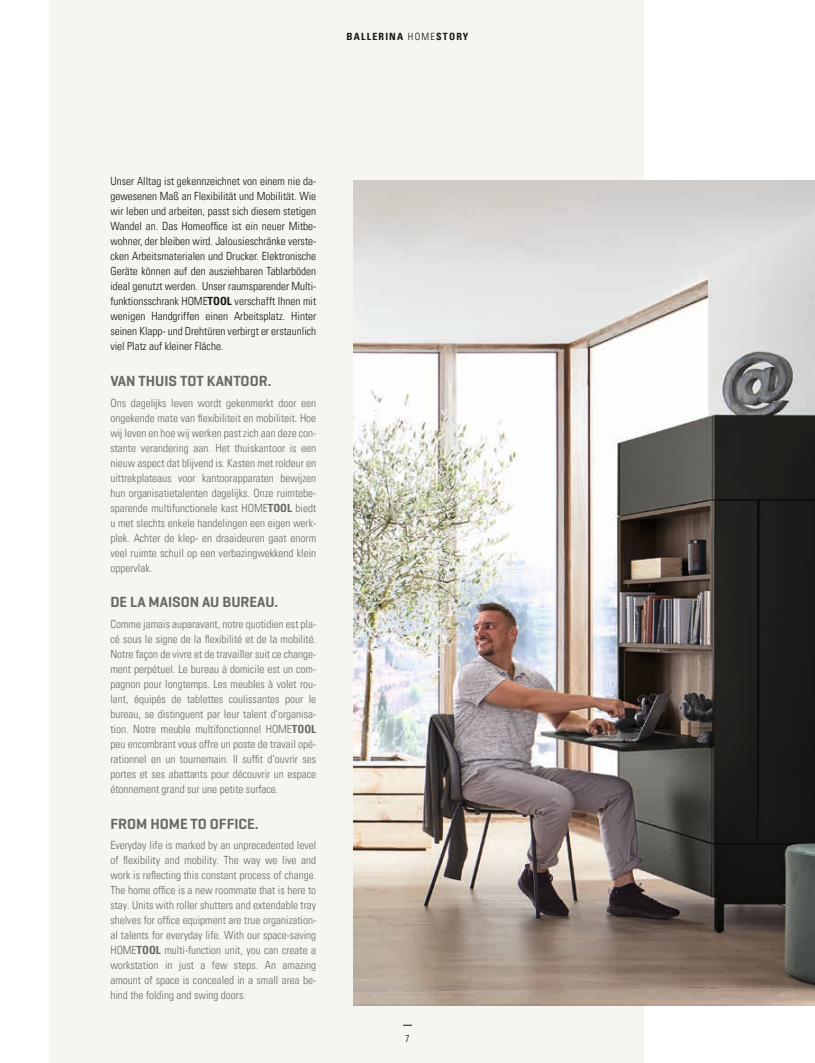
<style>
.page{position:relative;width:815px;height:1063px;background:#fff}
.page>*{position:absolute;margin:0;border:0;box-sizing:border-box;transform-origin:0 0}
.t1{font:600 15px "Geogrotesque";color:#686868}
.t2{font:11.25px/15px "Univers Com 47 Light Cond";color:#686868;text-align:justify}
.t3{font:11.25px/15px "Univers Com 47 Light Cond";color:#151616;text-align:justify}
.t4{font:10px "Univers Com 67 Bold Cond";letter-spacing:.12em;color:#151616}
.t5{font:10px "Univers Com 47 Light Cond";color:#151616}
.s1{font-family:"Univers Com 47 Light Cond"}
.s2{font-family:"Univers Com 67 Bold Cond"}
</style>
<div class="page">
<div style="left:50px;top:0;width:594px;height:1063px;background:#f7f5f0"></div>
<img style="left:354px;top:180px;width:461px;height:825px">
<p class="t4" style="left:346px;top:30px;width:124px">BALLERINA <span class="s1">HOME</span>STORY</p>
<p class="t3" style="left:110px;top:174px;width:207px">Unser Alltag ist gekennzeichnet von einem nie da&shy;gewesenen Maß an Flexibilität und Mobilität. Wie wir leben und arbeiten, passt sich diesem stetigen Wandel an. Das Homeoffice ist ein neuer Mitbe&shy;wohner, der bleiben wird. Jalousieschränke verste&shy;cken Arbeitsmaterialen und Drucker. Elektronische Geräte können auf den ausziehbaren Tablarböden ideal genutzt werden. Unser raumsparender Multi&shy;funktionsschrank HOME<span class="s2">TOOL</span> verschafft Ihnen mit wenigen Handgriffen einen Arbeitsplatz. Hinter seinen Klapp- und Drehtüren verbirgt er erstaunlich viel Platz auf kleiner Fläche.</p>
<h1 class="t1" style="left:110px;top:372px;width:163px">VAN THUIS TOT KANTOOR.</h1>
<p class="t2" style="left:110px;top:395px;width:207px">Ons dagelijks leven wordt gekenmerkt door een ongekende mate van flexibiliteit en mobiliteit. Hoe wij leven en hoe wij werken past zich aan deze con&shy;stante verandering aan. Het thuiskantoor is een nieuw aspect dat blijvend is. Kasten met roldeur en uittrekplateaus voor kantoorapparaten bewijzen hun organisatietalenten dagelijks. Onze ruimtebe&shy;sparende multifunctionele kast HOME<span class="s2">TOOL</span> biedt u met slechts enkele handelingen een eigen werk&shy;plek. Achter de klep- en draaideuren gaat enorm veel ruimte schuil op een verbazingwekkend klein oppervlak.</p>
<h1 class="t1" style="left:110px;top:593px;width:169px">DE LA MAISON AU BUREAU.</h1>
<p class="t2" style="left:110px;top:616px;width:207px">Comme jamais auparavant, notre quotidien est pla&shy;cé sous le signe de la flexibilité et de la mobilité.<br>Notre façon de vivre et de travailler suit ce change&shy;ment perpétuel. Le bureau à domicile est un com&shy;pagnon pour longtemps. Les meubles à volet rou&shy;lant, équipés de tablettes coulissantes pour le bureau, se distinguent par leur talent d’organisa&shy;tion. Notre meuble multifonctionnel HOME<span class="s2">TOOL </span>peu encombrant vous offre un poste de travail opé&shy;rationnel en un tournemain. Il suffit d’ouvrir ses portes et ses abattants pour découvrir un espace étonnement grand sur une petite surface.</p>
<h1 class="t1" style="left:110px;top:814px;width:150px">FROM HOME TO OFFICE.</h1>
<p class="t2" style="left:110px;top:838px;width:207px">Everyday life is marked by an unprecedented level of flexibility and mobility. The way we live and work is reflecting this constant process of change.<br>The home office is a new roommate that is here to stay. Units with roller shutters and extendable tray shelves for office equipment are true organization&shy;al talents for everyday life. With our space-saving HOME<span class="s2">TOOL</span> multi-function unit, you can create a workstation in just a few steps. An amazing amount of space is concealed in a small area be&shy;hind the folding and swing doors.</p>
<p class="t5" style="left:405px;top:1033px;width:6px">7</p>
</div>
